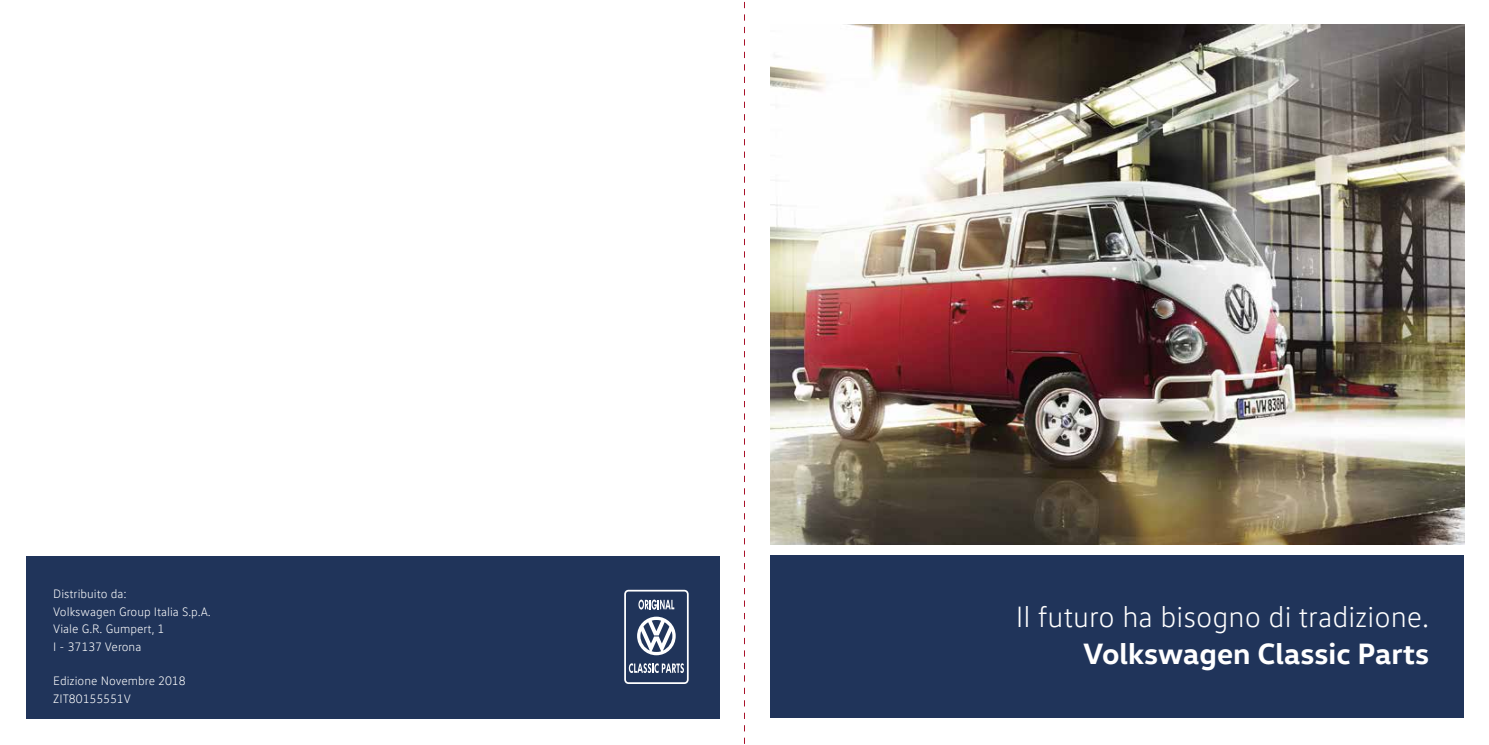
<style>
.page{position:relative;width:1489px;height:745px;background:#fff}
.page>*{position:absolute;margin:0;border:0;box-sizing:border-box;transform-origin:0 0}
.t1{font:300 29.88px "VW Text";color:#fff}
.t2{font:700 29.88px "VW Head";color:#fff}
.t3{font:300 12.5px/17.5px "VW Text";color:#fff}
</style>
<div class="page">
<div style="left:26px;top:556px;width:693px;height:162px;background:#20345a"></div>
<svg style="left:624px;top:589px;width:65px;height:95px"></svg>
<div style="left:770px;top:555px;width:693px;height:162px;background:#20345a"></div>
<img style="left:770px;top:25px;width:693px;height:519px">
<svg style="left:744px;top:1px;width:1px;height:743px"></svg>
<p class="t3" style="left:53px;top:584px;width:159px">Distribuito da:<br>Volkswagen Group Italia S.p.A.<br>Viale G.R. Gumpert, 1<br>I - 37137 Verona</p>
<p class="t3" style="left:53px;top:671px;width:134px">Edizione Novembre 2018<br>ZIT80155551V</p>
<h1 class="t1" style="left:1015px;top:599px;width:415px">Il futuro ha bisogno di tradizione.</h1>
<h1 class="t2" style="left:1083px;top:633px;width:347px">Volkswagen Classic Parts</h1>
</div>
